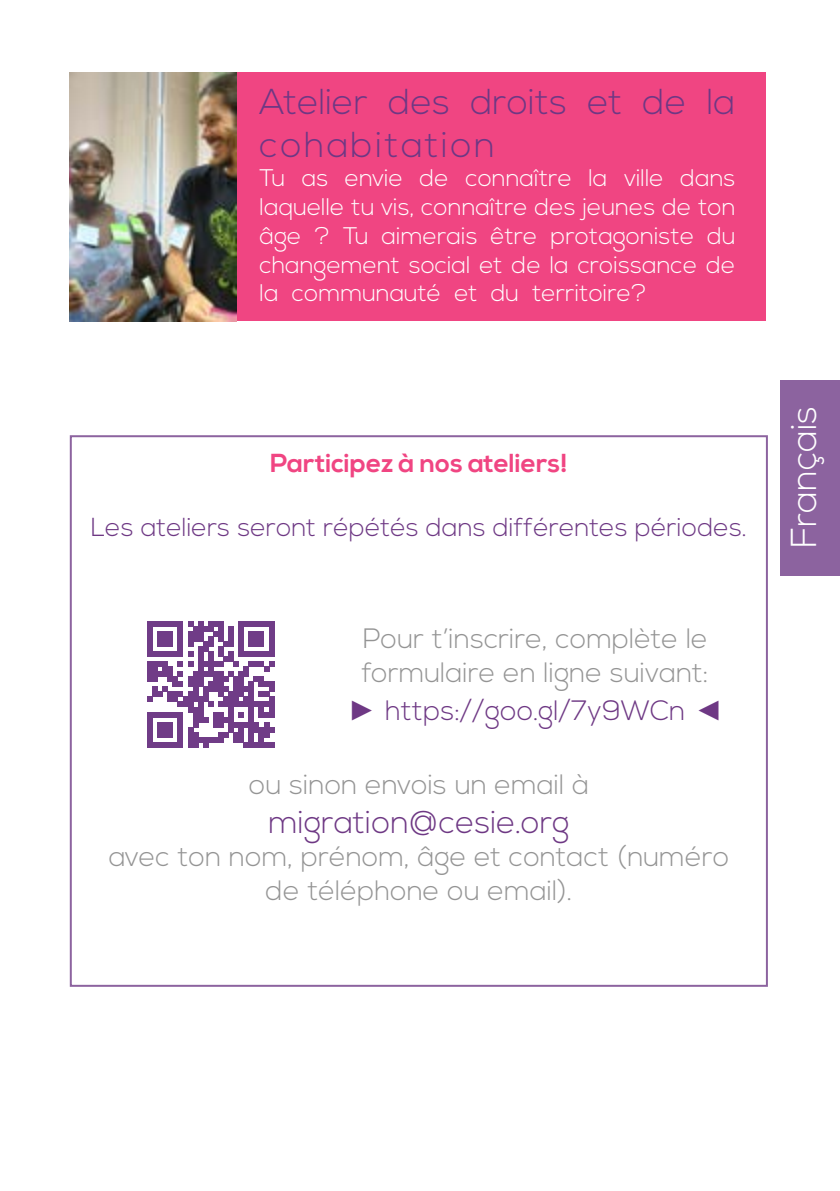
<style>
.page{position:relative;width:840px;height:1191px;background:#fff}
.page>*{position:absolute;margin:0;border:0;box-sizing:border-box;transform-origin:0 0}
.t1{font:300 36px/43.2px "Nexa";color:#6e3884}
.t2{font:300 36px "Nexa";color:#fff}
.t3{font:300 32px "Nexa";color:#6e3884}
.t4{font:300 28px/33.6px "Nexa";color:#949494}
.t5{font:300 28px "Nexa";color:#6e3884}
.t6{font:300 26px "Nexa";color:#6e3884}
.t7{font:700 26px "Nexa";color:#f04582}
.t8{font:300 24px/28.8px "Nexa";color:#fff;text-align:justify}
.s1{font-family:"Arial";font-weight:900}
</style>
<div class="page">
<div style="left:779px;top:0;width:60px;height:1191px;background:#8c639f"></div>
<div style="left:70px;top:72px;width:695px;height:249px;background:#f04582"></div>
<div style="left:775px;top:0;width:64px;height:379px;background:#fff"></div>
<div style="left:775px;top:576px;width:64px;height:615px;background:#fff"></div>
<img style="left:70px;top:72px;width:166px;height:249px">
<svg style="left:147px;top:621px;width:127px;height:126px"></svg>
<h1 class="t1" style="left:259px;top:82px;width:477px">Atelier des droits et de la cohabitation</h1>
<p class="t8" style="left:259px;top:165px;width:477px">Tu as envie de connaître la ville dans laquelle tu vis, connaître des jeunes de ton âge ? Tu aimerais être protagoniste du changement social et de la croissance de la communauté et du territoire?</p>
<p class="t7" style="left:270px;top:447px;width:299px">Participez à nos ateliers!</p>
<p class="t6" style="left:91px;top:512px;width:657px">Les ateliers seront répétés dans différentes périodes.</p>
<p class="t4" style="left:362px;top:623px;width:348px">Pour t’inscrire, complète le formulaire en ligne suivant:</p>
<p class="t5" style="left:348px;top:694px;width:375px"><span class="s1">►</span> https://goo.gl/7y9WCn <span class="s1">◄</span></p>
<p class="t4" style="left:249px;top:769px;width:341px">ou sinon envois un email à</p>
<h2 class="t3" style="left:268px;top:803px;width:302px">migration@cesie.org</h2>
<p class="t4" style="left:109px;top:841px;width:621px;text-align:center">avec ton nom, prénom, âge et contact (numéro de téléphone ou email).</p>
<h1 class="t2" style="left:782px;top:548px;width:144px;rotate:-90deg">Français</h1>
</div>
